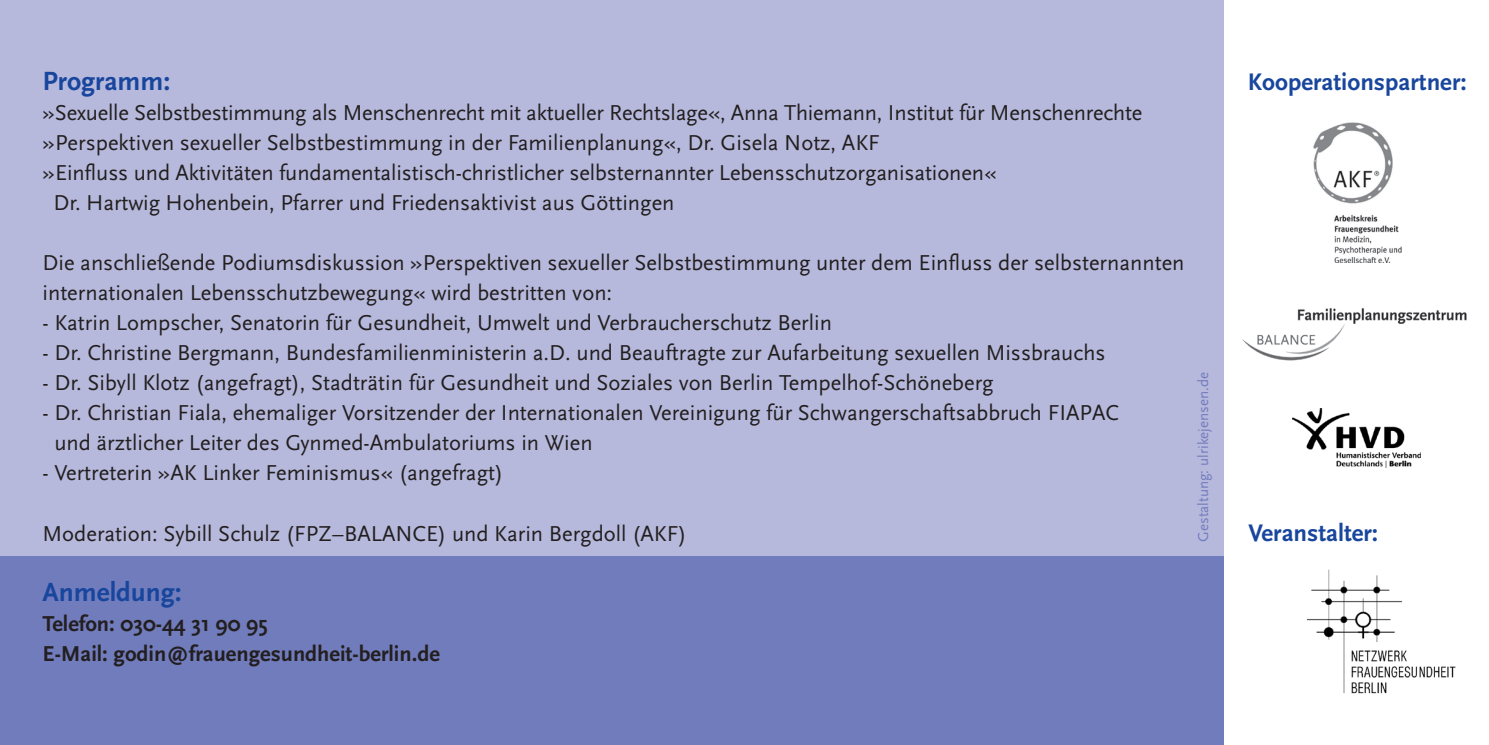
<style>
.page{position:relative;width:1489px;height:745px;background:#fff}
.page>*{position:absolute;margin:0;border:0;box-sizing:border-box;transform-origin:0 0}
.t1{font:700 27.5px "Scala Sans";color:#18469d}
.t2{font:700 25px "Scala Sans";color:#18469d}
.t3{font:22.5px/30px "Scala Sans";color:#231f20}
.t4{font:700 22.5px/30px "Scala Sans";color:#231f20}
.t5{font:15px "Scala Sans";color:#737dbd}
</style>
<div class="page">
<div style="left:0;top:0;width:1222px;height:744px;background:#b6b9dc"></div>
<div style="left:0;top:556px;width:1223px;height:188px;background:#717cbc"></div>
<img style="left:1292px;top:408px;width:128px;height:59px">
<img style="left:1313px;top:122px;width:89px;height:141px">
<img style="left:1242px;top:308px;width:225px;height:53px">
<img style="left:1307px;top:569px;width:149px;height:125px">
<p class="t1" style="left:43px;top:66px;width:129px">Programm:</p>
<p class="t3" style="left:43px;top:98px;width:1101px">»Sexuelle Selbstbestimmung als Menschenrecht mit aktueller Rechtslage«, Anna Thiemann, Institut für Menschenrechte</p>
<p class="t3" style="left:43px;top:128px;width:838px">»Perspektiven sexueller Selbstbestimmung in der Familienplanung«, Dr. Gisela Notz, AKF</p>
<p class="t3" style="left:43px;top:158px;width:955px">»Einfluss und Aktivitäten fundamentalistisch-christlicher selbsternannter Lebensschutzorganisationen«</p>
<p class="t3" style="left:54px;top:188px;width:622px">Dr. Hartwig Hohenbein, Pfarrer und Friedensaktivist aus Göttingen</p>
<p class="t3" style="left:43px;top:248px;width:1143px">Die anschließende Podiumsdiskussion »Perspektiven sexueller Selbstbestimmung unter dem Einfluss der selbsternannten internationalen Lebensschutzbewegung« wird bestritten von:</p>
<p class="t3" style="left:43px;top:308px;width:791px">- Katrin Lompscher, Senatorin für Gesundheit, Umwelt und Verbraucherschutz Berlin</p>
<p class="t3" style="left:43px;top:338px;width:1064px">- Dr. Christine Bergmann, Bundesfamilienministerin a.D. und Beauftragte zur Aufarbeitung sexuellen Missbrauchs</p>
<p class="t3" style="left:43px;top:368px;width:952px">- Dr. Sibyll Klotz (angefragt), Stadträtin für Gesundheit und Soziales von Berlin Tempelhof-Schöneberg</p>
<p class="t3" style="left:54px;top:398px;width:1066px;text-indent:-12px">- Dr. Christian Fiala, ehemaliger Vorsitzender der Internationalen Vereinigung für Schwangerschaftsabbruch FIAPAC und ärztlicher Leiter des Gynmed-Ambulatoriums in Wien</p>
<p class="t3" style="left:43px;top:458px;width:462px">- Vertreterin »AK Linker Feminismus« (angefragt)</p>
<p class="t3" style="left:43px;top:518px;width:645px">Moderation: Sybill Schulz (FPZ–BALANCE) und Karin Bergdoll (AKF)</p>
<p class="t1" style="left:43px;top:576px;width:141px">Anmeldung:</p>
<p class="t4" style="left:43px;top:608px;width:399px">Telefon: 030-44 31 90 95<br>E-Mail: godin@frauengesundheit-berlin.de</p>
<p class="t5" style="left:1195px;top:541px;width:171px;rotate:-90deg">Gestaltung: ulrikejensen.de</p>
<p class="t2" style="left:1247px;top:68px;width:220px">Kooperationspartner:</p>
<p class="t2" style="left:1248px;top:518px;width:131px">Veranstalter:</p>
</div>
